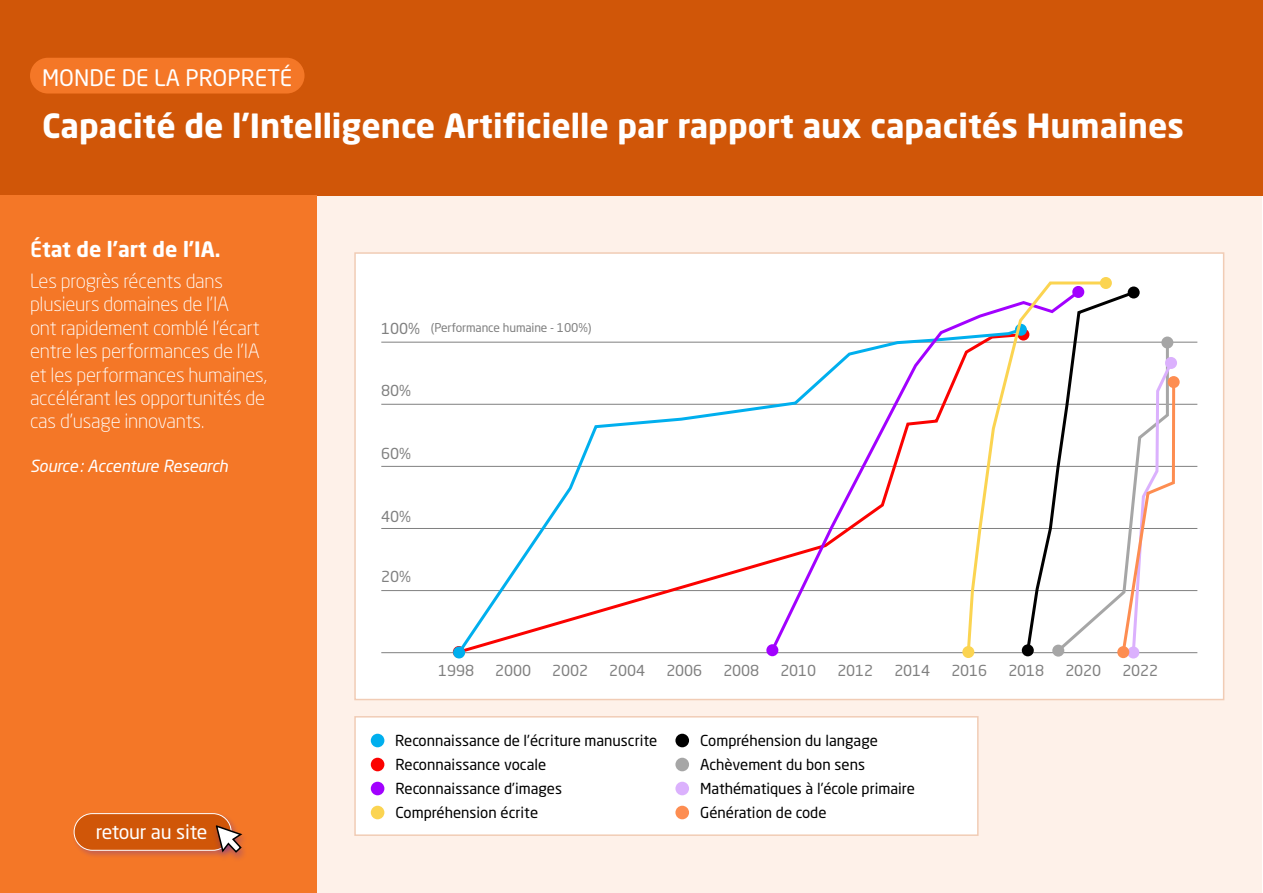
<style>
.page{position:relative;width:1263px;height:893px;background:#fff}
.page>*{position:absolute;margin:0;border:0;box-sizing:border-box;transform-origin:0 0}
.t1{font:700 33px "Neo Sans Pro";color:#fff}
.t2{font:22.5px "Neo Sans Pro";color:#fff}
.t3{font:700 21px "Neo Sans Pro";color:#fff}
.t4{font:300 19.5px/23.4px "Neo Sans Pro";letter-spacing:-.01em;color:#fff}
.t5{font:19.5px "Neo Sans Pro";letter-spacing:-.01em;color:#fff}
.t6{font:italic 16.5px "Neo Sans Pro";letter-spacing:-.01em;color:#fff}
.t7{font:15px "Neo Sans Pro";color:#000}
.t8{font:15px "Neo Sans Pro";letter-spacing:-.01em;color:#808080}
.t9{font:12px "Neo Sans Pro";letter-spacing:-.01em;color:#808080}
.s1{font-weight:500}
</style>
<div class="page">
<div style="left:316px;top:196px;width:946px;height:696px;background:#fef1e9"></div>
<div style="left:0;top:0;width:1263px;height:196px;background:#d05608"></div>
<div style="left:30px;top:58px;width:275px;height:36px;background:#f47727;border-radius:18px"></div>
<div style="left:0;top:196px;width:316px;height:697px;background:#f47727"></div>
<div style="left:355px;top:717px;width:623px;height:118px;background:#fff"></div>
<div style="left:371px;top:734px;width:13px;height:13px;background:#00afee;border-radius:50%"></div>
<div style="left:371px;top:758px;width:13px;height:13px;background:#fb0200;border-radius:50%"></div>
<div style="left:371px;top:782px;width:13px;height:13px;background:#a201ff;border-radius:50%"></div>
<div style="left:371px;top:806px;width:13px;height:13px;background:#fbd451;border-radius:50%"></div>
<div style="left:675px;top:734px;width:14px;height:13px;background:#000;border-radius:50%"></div>
<div style="left:675px;top:758px;width:14px;height:13px;background:#a6a6a6;border-radius:50%"></div>
<div style="left:675px;top:782px;width:14px;height:13px;background:#dbb1fd;border-radius:50%"></div>
<div style="left:675px;top:806px;width:14px;height:13px;background:#fd8d51;border-radius:50%"></div>
<div style="left:354px;top:716px;width:624px;height:120px;border:2px solid #f1ccb5"></div>
<div style="left:354px;top:252px;width:870px;height:448px;background:#fff;border:2px solid #f1ccb5"></div>
<hr style="left:381px;top:342px;width:816px;height:1px;background:#808080">
<hr style="left:381px;top:404px;width:816px;height:1px;background:#808080">
<hr style="left:381px;top:466px;width:816px;height:1px;background:#808080">
<hr style="left:381px;top:528px;width:816px;height:1px;background:#808080">
<hr style="left:381px;top:590px;width:816px;height:1px;background:#808080">
<hr style="left:381px;top:652px;width:816px;height:1px;background:#808080">
<svg style="left:455px;top:341px;width:519px;height:316px"></svg>
<div style="left:453px;top:646px;width:12px;height:12px;background:#00afee;border-radius:50%"></div>
<svg style="left:768px;top:321px;width:197px;height:333px"></svg>
<div style="left:766px;top:644px;width:12px;height:12px;background:#a201ff;border-radius:50%"></div>
<svg style="left:965px;top:280px;width:144px;height:375px"></svg>
<div style="left:1100px;top:277px;width:12px;height:12px;background:#fbd451;border-radius:50%"></div>
<div style="left:962px;top:646px;width:12px;height:12px;background:#fbd451;border-radius:50%"></div>
<svg style="left:1128px;top:286px;width:12px;height:12px"></svg>
<div style="left:1022px;top:644px;width:12px;height:12px;background:#000;border-radius:50%"></div>
<div style="left:1127px;top:646px;width:12px;height:12px;background:#dbb1fd;border-radius:50%"></div>
<svg style="left:1024px;top:289px;width:153px;height:367px"></svg>
<div style="left:1117px;top:646px;width:12px;height:12px;background:#fd8d51;border-radius:50%"></div>
<div style="left:1168px;top:376px;width:12px;height:12px;background:#fd8d51;border-radius:50%"></div>
<div style="left:72px;top:811px;width:168px;height:48px;background:#00f;opacity:.2"></div>
<div style="left:74px;top:814px;width:157px;height:36px;background:#d05608;border-radius:18px"></div>
<div style="left:74px;top:813px;width:158px;height:38px;border:1px solid #fff;border-radius:18px"></div>
<div style="left:211px;top:824px;width:38px;height:39px;background:#00f;opacity:.25"></div>
<svg style="left:215px;top:824px;width:29px;height:30px"></svg>
<p class="t2" style="left:42px;top:64px;width:252px">MONDE DE LA PROPRETÉ</p>
<p class="t1" style="left:42px;top:105px;width:1143px">Capacité de l’Intelligence Artificielle par rapport aux capacités Humaines</p>
<p class="t3" style="left:30px;top:236px;width:192px"><span class="s1">É</span>tat de l’art de l’IA.</p>
<p class="t4" style="left:30px;top:269px;width:238px">Les progrès récents dans plusieurs domaines de l’IA<br>ont rapidement comblé l’écart entre les performances de l’IA et les performances humaines, accélérant les opportunités de cas d’usage innovants.</p>
<p class="t6" style="left:30px;top:455px;width:200px">Source: Accenture Research</p>
<p class="t5" style="left:96px;top:820px;width:113px">retour au site</p>
<p class="t8" style="left:381px;top:319px;width:40px">100%</p>
<p class="t9" style="left:431px;top:321px;width:162px">(Performance humaine - 100%)</p>
<p class="t8" style="left:381px;top:381px;width:31px">80%</p>
<p class="t8" style="left:381px;top:444px;width:31px">60%</p>
<p class="t8" style="left:381px;top:507px;width:31px">40%</p>
<p class="t8" style="left:381px;top:567px;width:31px">20%</p>
<p class="t8" style="left:438px;top:661px;width:37px">1998</p>
<p class="t8" style="left:495px;top:661px;width:37px">2000</p>
<p class="t8" style="left:552px;top:661px;width:37px">2002</p>
<p class="t8" style="left:609px;top:661px;width:37px">2004</p>
<p class="t8" style="left:666px;top:661px;width:37px">2006</p>
<p class="t8" style="left:723px;top:661px;width:37px">2008</p>
<p class="t8" style="left:780px;top:661px;width:37px">2010</p>
<p class="t8" style="left:837px;top:661px;width:37px">2012</p>
<p class="t8" style="left:894px;top:661px;width:37px">2014</p>
<p class="t8" style="left:951px;top:661px;width:37px">2016</p>
<p class="t8" style="left:1008px;top:661px;width:37px">2018</p>
<p class="t8" style="left:1065px;top:661px;width:37px">2020</p>
<p class="t8" style="left:1122px;top:661px;width:37px">2022</p>
<p class="t7" style="left:395px;top:731px;width:264px">Reconnaissance de l’écriture manuscrite</p>
<p class="t7" style="left:395px;top:755px;width:152px">Reconnaissance vocale</p>
<p class="t7" style="left:395px;top:779px;width:168px">Reconnaissance d’images</p>
<p class="t7" style="left:395px;top:803px;width:144px">Compréhension écrite</p>
<p class="t7" style="left:700px;top:731px;width:179px">Compréhension du langage</p>
<p class="t7" style="left:700px;top:755px;width:166px">Achèvement du bon sens</p>
<p class="t7" style="left:700px;top:779px;width:216px">Mathématiques à l’école primaire</p>
<p class="t7" style="left:700px;top:803px;width:128px">Génération de code</p>
</div>
